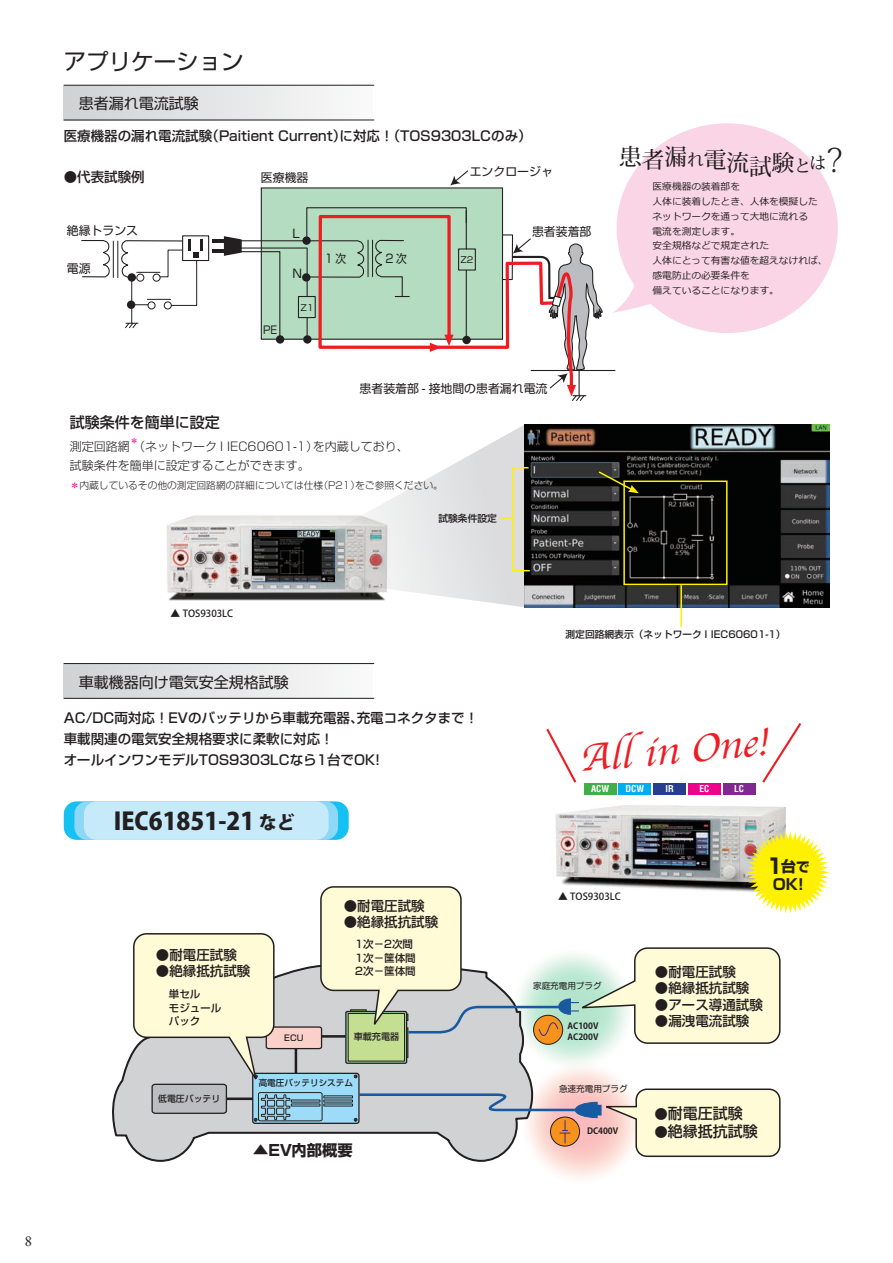
<style>
.page{position:relative;width:893px;height:1263px;background:#fff}
.page>*{position:absolute;margin:0;border:0;box-sizing:border-box;transform-origin:0 0}
.t1{font:italic 40.2px "Apple Chancery";color:#ee1d23}
.t2{font:800 24px "Koz Go Pro";color:#231f20}
.t3{font:500 22.5px "Koz Min Pr 6 N";color:#231f20}
.t4{font:22.5px "Shin Go";color:#231f20}
.t5{font:700 21px "Shin Go";color:#231f20}
.t6{font:700 15.3px "Shin Go";color:#231f20}
.t7{font:15px "Shin Go";color:#231f20}
.t8{font:500 15px "Shin Go";color:#231f20}
.t9{font:700 15px "Shin Go";color:#231f20}
.t10{font:15px "Garamond Premr Pro";color:#231f20}
.t11{font:500 13.5px/21px "Shin Go";color:#231f20}
.t12{font:300 12px "Shin Go";color:#231f20}
.t13{font:11.85px "Shin Go";color:#231f20}
.t14{font:11.85px "Shin Go";color:#231f20;scale:.9 1}
.t15{font:10.8px "Shin Go";color:#231f20;scale:.9 1}
.t16{font:500 10.5px/13.5px "Shin Go";color:#231f20}
.t17{font:9.75px/14.9px "Meiryo";color:#231f20}
.t18{font:300 9.75px "Shin Go";color:#231f20}
.t19{font:500 9.75px "Shin Go";color:#231f20}
.t20{font:500 9.75px "Koz Go Pro";color:#231f20}
.t21{font:700 condensed 9.3px "Helvetica";color:#fff}
.t22{font:500 9.15px "Shin Go";color:#231f20}
.t23{font:500 8.85px "Shin Go";color:#231f20}
.t24{font:8.7px "Shin Go";color:#231f20}
.t25{font:300 8.7px "Shin Go";color:#ed028c}
.t26{font:700 8.55px/10.4px "Koz Go Pro";color:#231f20}
.t27{font:8.55px "Shin Go";color:#231f20}
.t28{font:500 8.55px "Shin Go";color:#231f20}
.t29{font:500 8.25px "Shin Go";color:#231f20}
.s1{color:#ed028c}
.s2{font-size:16.95px}
.s3{font-weight:300;font-size:32.4px}
.s4{font-size:18px}
.s5{font-size:15px}
.s6{font-size:13.5px}
</style>
<div class="page">
<img style="left:166px;top:515px;width:168px;height:86px">
<img style="left:253px;top:530px;width:81px;height:51px">
<img style="left:525px;top:425px;width:304px;height:183px">
<svg style="left:334px;top:424px;width:197px;height:183px"></svg>
<div style="left:623px;top:480px;width:105px;height:105px;border:2px solid #fff101"></div>
<hr style="left:680px;top:585px;width:2px;height:42px;background:#fff101">
<svg style="left:597px;top:470px;width:42px;height:23px"></svg>
<div style="left:64px;top:85px;width:309px;height:35px;background:linear-gradient(to right,#d1d2d4,#fafafa)"></div>
<hr style="left:64px;top:85px;width:310px;height:1px;background:#231f20">
<hr style="left:64px;top:120px;width:310px;height:1px;background:#231f20">
<svg style="left:64px;top:664px;width:309px;height:34px"></svg>
<hr style="left:64px;top:663px;width:310px;height:1px;background:#231f20">
<hr style="left:64px;top:698px;width:310px;height:1px;background:#231f20">
<div style="left:584px;top:783px;width:32px;height:11px;background:#40ae49"></div>
<div style="left:619px;top:783px;width:32px;height:11px;background:#00aeef"></div>
<div style="left:653px;top:783px;width:33px;height:11px;background:#253f8e"></div>
<div style="left:688px;top:783px;width:32px;height:11px;background:#ed028c"></div>
<div style="left:723px;top:783px;width:32px;height:11px;background:#802990"></div>
<svg style="left:546px;top:728px;width:31px;height:55px"></svg>
<svg style="left:762px;top:723px;width:40px;height:60px"></svg>
<img style="left:555px;top:793px;width:231px;height:38px">
<svg style="left:520px;top:1060px;width:124px;height:124px"></svg>
<svg style="left:112px;top:1052px;width:430px;height:111px"></svg>
<svg style="left:132px;top:831px;width:697px;height:327px"></svg>
<div style="left:261px;top:188px;width:241px;height:151px;background:#b3dcc0"></div>
<svg style="left:81px;top:240px;width:29px;height:38px"></svg>
<div style="left:182px;top:235px;width:27px;height:26px;border:1px solid #231f20"></div>
<div style="left:127px;top:301px;width:8px;height:8px;background:#231f20;border-radius:50%"></div>
<div style="left:148px;top:301px;width:8px;height:8px;border:1px solid #231f20;border-radius:50%"></div>
<div style="left:164px;top:301px;width:8px;height:8px;border:1px solid #231f20;border-radius:50%"></div>
<hr style="left:131px;top:279px;width:1px;height:44px;background:#231f20">
<svg style="left:125px;top:322px;width:13px;height:7px"></svg>
<svg style="left:121px;top:239px;width:82px;height:67px"></svg>
<hr style="left:113px;top:241px;width:1px;height:37px;background:#231f20">
<hr style="left:117px;top:241px;width:1px;height:37px;background:#231f20">
<hr style="left:531px;top:370px;width:84px;height:1px;background:#231f20">
<svg style="left:467px;top:213px;width:47px;height:136px"></svg>
<svg style="left:213px;top:207px;width:254px;height:145px"></svg>
<svg style="left:450px;top:170px;width:19px;height:15px"></svg>
<svg style="left:510px;top:237px;width:93px;height:164px"></svg>
<svg style="left:613px;top:280px;width:49px;height:33px"></svg>
<div style="left:617px;top:123px;width:221px;height:210px;background:#fad5e5;border-radius:50%"></div>
<div style="left:64px;top:801px;width:285px;height:39px;background:#15c0f2;border-radius:13px"></div>
<div style="left:74px;top:801px;width:264px;height:39px;background:#8dd7f7;border-radius:13px"></div>
<div style="left:84px;top:801px;width:245px;height:39px;background:#c6eafa;border-radius:13px"></div>
<h3 class="t4" style="left:64px;top:46px;width:181px">アプリケーション</h3>
<p class="t7" style="left:64px;top:94px;width:136px">　患者漏れ電流試験</p>
<p class="t11" style="left:64px;top:124px;width:469px">医療機器の漏れ電流試験（Paitient Current）に対応！（TOS9303LCのみ）</p>
<p class="t11" style="left:64px;top:166px;width:82px">●代表試験例</p>
<p class="t13" style="left:67px;top:222px;width:73px">絶縁トランス</p>
<p class="t13" style="left:67px;top:261px;width:25px">電源</p>
<p class="t13" style="left:261px;top:170px;width:49px">医療機器</p>
<p class="t13" style="left:470px;top:163px;width:85px">エンクロージャ</p>
<p class="t15" style="left:263px;top:322px;width:17px">PE</p>
<p class="t13" style="left:293px;top:225px;width:9px">L</p>
<p class="t13" style="left:293px;top:266px;width:11px">N</p>
<p class="t24" style="left:301px;top:301px;width:15px">Z1</p>
<p class="t14" style="left:325px;top:251px;width:25px">1次</p>
<p class="t14" style="left:385px;top:251px;width:25px">2次</p>
<p class="t24" style="left:460px;top:254px;width:15px">Z2</p>
<p class="t13" style="left:532px;top:223px;width:61px">患者装着部</p>
<p class="t13" style="left:360px;top:380px;width:189px">患者装着部 - 接地間の患者漏れ電流</p>
<p class="t8" style="left:70px;top:412px;width:152px">試験条件を簡単に設定</p>
<p class="t12" style="left:70px;top:438px;width:340px">測定回路網（ネットワーク I IEC60601-1）を内蔵しており、</p>
<p class="t25" style="left:130px;top:435px;width:10px">＊</p>
<p class="t12" style="left:70px;top:458px;width:241px">試験条件を簡単に設定することができます。</p>
<p class="t18" style="left:70px;top:479px;width:375px"><span class="s1">＊</span>内蔵しているその他の測定回路網の詳細については仕様（P21）をご参照ください。</p>
<p class="t19" style="left:438px;top:512px;width:60px">試験条件設定</p>
<h3 class="t3" style="left:619px;top:147px;width:225px">患者漏<span class="s2">れ</span>電流試験<sub>と</sub><span class="s2">は</span><span class="s3">?</span></h3>
<p class="t17" style="left:653px;top:180px;width:176px">医療機器の装着部を<br>人体に装着したとき、人体を模擬したネットワークを通って大地に流れる<br>電流を測定します。<br>安全規格などで規定された<br>人体にとって有害な値を超えなければ、感電防止の必要条件を<br>備えていることになります。</p>
<p class="t10" style="left:25px;top:1232px;width:9px">8</p>
<p class="t20" style="left:171px;top:607px;width:64px">▲ TOS9303LC</p>
<p class="t7" style="left:64px;top:672px;width:226px">　車載機器向け電気安全規格試験</p>
<p class="t11" style="left:64px;top:707px;width:416px">AC/DC両対応！EVのバッテリから車載充電器、充電コネクタまで！車載関連の電気安全規格要求に柔軟に対応！<br>オールインワンモデルTOS9303LCなら1台でOK!</p>
<h2 class="t2" style="left:114px;top:805px;width:183px">IEC61851-21 <span class="s4">など</span></h2>
<p class="t11" style="left:156px;top:943px;width:82px">●耐電圧試験</p>
<p class="t11" style="left:156px;top:959px;width:96px">●絶縁抵抗試験</p>
<p class="t16" style="left:169px;top:987px;width:54px">単セル<br>モジュールパック</p>
<p class="t11" style="left:344px;top:895px;width:82px">●耐電圧試験</p>
<p class="t11" style="left:344px;top:911px;width:96px">●絶縁抵抗試験</p>
<p class="t16" style="left:355px;top:937px;width:62px">1次－2次間<br>1次－筐体間<br>2次－筐体間</p>
<p class="t23" style="left:158px;top:1093px;width:64px">低電圧バッテリ</p>
<p class="t29" style="left:284px;top:1032px;width:21px">ECU</p>
<p class="t22" style="left:354px;top:1031px;width:47px">車載充電器</p>
<p class="t28" style="left:259px;top:1077px;width:96px">高電圧バッテリシステム</p>
<p class="t6" style="left:253px;top:1140px;width:101px">▲EV内部概要</p>
<p class="t19" style="left:566px;top:628px;width:222px">測定回路網表示（ネットワーク I IEC60601-1）</p>
<h1 class="t1" style="left:576px;top:726px;width:190px;rotate:-5deg">All in One!</h1>
<p class="t21" style="left:591px;top:783px;width:20px">ACW</p>
<p class="t21" style="left:625px;top:783px;width:20px">DCW</p>
<p class="t21" style="left:665px;top:783px;width:10px">IR</p>
<p class="t21" style="left:699px;top:783px;width:11px">EC</p>
<p class="t21" style="left:734px;top:783px;width:11px">LC</p>
<p class="t20" style="left:558px;top:890px;width:64px">▲ TOS9303LC</p>
<h3 class="t5" style="left:767px;top:852px;width:45px">1<span class="s5">台</span><span class="s6">で</span></h3>
<p class="t9" style="left:773px;top:874px;width:32px">OK!</p>
<p class="t27" style="left:533px;top:980px;width:70px">家庭充電用プラグ</p>
<p class="t26" style="left:567px;top:1022px;width:33px">AC100V<br>AC200V</p>
<p class="t27" style="left:559px;top:1083px;width:70px">急速充電用プラグ</p>
<p class="t26" style="left:587px;top:1126px;width:33px">DC400V</p>
<p class="t11" style="left:655px;top:961px;width:82px">●耐電圧試験</p>
<p class="t11" style="left:655px;top:977px;width:96px">●絶縁抵抗試験</p>
<p class="t11" style="left:655px;top:993px;width:109px">●アース導通試験</p>
<p class="t11" style="left:655px;top:1009px;width:96px">●漏洩電流試験</p>
<p class="t8" style="left:654px;top:1103px;width:90px"><span class="s6">●</span>耐電圧試験</p>
<p class="t8" style="left:654px;top:1121px;width:105px"><span class="s6">●</span>絶縁抵抗試験</p>
</div>
